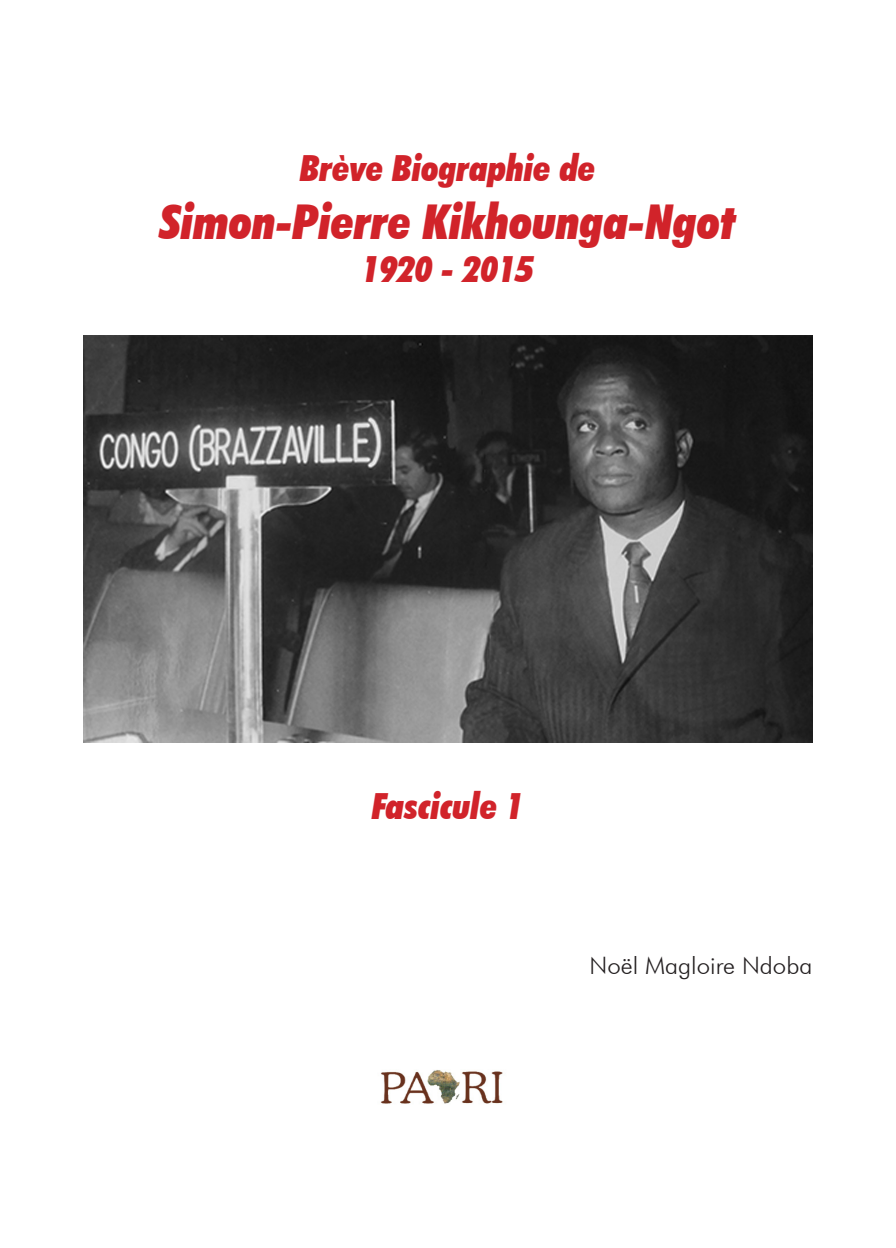
<style>
.page{position:relative;width:896px;height:1248px;background:#fff}
.page>*{position:absolute;margin:0;border:0;box-sizing:border-box;transform-origin:0 0}
.t1{font:italic 900 condensed 48px "Futura BT";color:#d1232a}
.t2{font:italic 900 condensed 36px "Futura BT";color:#d1232a}
.t3{font:300 24px "Futura BT";color:#231f20}
</style>
<div class="page">
<img style="left:380px;top:1070px;width:123px;height:34px">
<img style="left:84px;top:335px;width:728px;height:407px">
<p class="t2" style="left:300px;top:146px;width:297px">Brève Biographie de</p>
<h1 class="t1" style="left:160px;top:192px;width:577px">Simon-Pierre Kikhounga-Ngot</h1>
<p class="t2" style="left:362px;top:247px;width:173px">1920 - 2015</p>
<p class="t2" style="left:372px;top:784px;width:153px">Fascicule 1</p>
<p class="t3" style="left:589px;top:950px;width:224px">Noël Magloire Ndoba</p>
</div>
